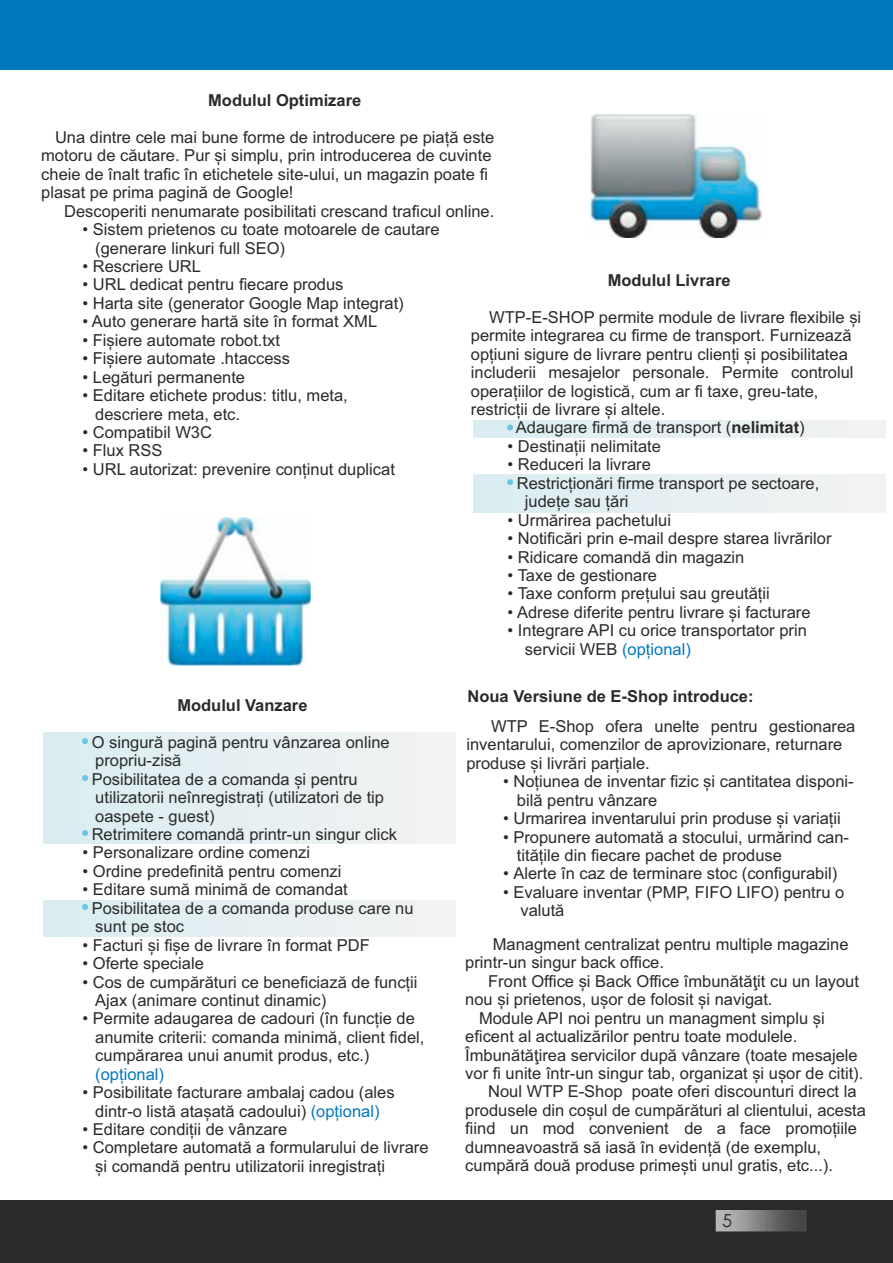
<style>
.page{position:relative;width:893px;height:1263px;background:#fff}
.page>*{position:absolute;margin:0;border:0;box-sizing:border-box;transform-origin:0 0}
.t1{font:18px "Century Gothic";color:#2a2a29}
.t2{font:16.5px/18.5px "Arial";color:#2a2a29}
.t3{font:700 16.5px "Arial";color:#2a2a29}
.t4{font:16.5px "Arial";color:#0078be}
.s1{font-weight:700}
.s2{color:#0078be}
</style>
<div class="page">
<div style="left:0;top:1200px;width:893px;height:63px;background:#2a2a29"></div>
<svg style="left:716px;top:1210px;width:91px;height:21px;background:#7d7d7d"></svg>
<div style="left:44px;top:900px;width:411px;height:36px;background:#e6eff2"></div>
<div style="left:44px;top:732px;width:411px;height:112px;background:#e6eff2"></div>
<div style="left:0;top:0;width:893px;height:70px;background:#0078be"></div>
<img style="left:590px;top:114px;width:172px;height:124px">
<img style="left:161px;top:518px;width:150px;height:147px">
<svg style="left:82px;top:738px;width:6px;height:6px"></svg>
<svg style="left:82px;top:775px;width:6px;height:6px"></svg>
<svg style="left:82px;top:830px;width:6px;height:6px"></svg>
<svg style="left:82px;top:904px;width:6px;height:6px"></svg>
<div style="left:474px;top:420px;width:411px;height:18px;background:#e6eff2"></div>
<div style="left:474px;top:475px;width:411px;height:37px;background:#e6eff2"></div>
<svg style="left:507px;top:424px;width:6px;height:6px"></svg>
<svg style="left:507px;top:479px;width:6px;height:6px"></svg>
<p class="t3" style="left:208px;top:94px;width:155px">Modulul Optimizare</p>
<p class="t2" style="left:41px;top:129px;width:455px;text-indent:14px">Una dintre cele mai bune forme de introducere pe piață este motoru de căutare. Pur și simplu, prin introducerea de cuvinte cheie de înalt trafic în etichetele site-ului, un magazin poate fi plasat pe prima pagină de Google!</p>
<p class="t2" style="left:64px;top:203px;width:432px">Descoperiti nenumarate posibilitati crescand traficul online.</p>
<p class="t2" style="left:95px;top:222px;width:346px;text-indent:-13px">• Sistem prietenos cu toate motoarele de cautare (generare linkuri full SEO)</p>
<p class="t2" style="left:83px;top:258px;width:120px">• Rescriere URL</p>
<p class="t2" style="left:83px;top:277px;width:263px">• URL dedicat pentru fiecare produs</p>
<p class="t2" style="left:83px;top:295px;width:323px">• Harta site (generator Google Map integrat)</p>
<p class="t2" style="left:83px;top:314px;width:296px">• Auto generare hartă site în format XML</p>
<p class="t2" style="left:83px;top:332px;width:199px">• Fișiere automate robot.txt</p>
<p class="t2" style="left:83px;top:351px;width:209px">• Fișiere automate .htaccess</p>
<p class="t2" style="left:83px;top:369px;width:164px">• Legături permanente</p>
<p class="t2" style="left:95px;top:388px;width:254px;text-indent:-13px">• Editare etichete produs: titlu, meta, descriere meta, etc.</p>
<p class="t2" style="left:83px;top:424px;width:131px">• Compatibil W3C</p>
<p class="t2" style="left:83px;top:443px;width:82px">• Flux RSS</p>
<p class="t2" style="left:83px;top:461px;width:314px">• URL autorizat: prevenire conținut duplicat</p>
<p class="t3" style="left:608px;top:274px;width:124px">Modulul Livrare</p>
<p class="t2" style="left:489px;top:309px;width:373px">WTP-E-SHOP permite module de livrare flexibile și</p>
<p class="t2" style="left:471px;top:328px;width:382px">permite integrarea cu firme de transport. Furnizează</p>
<p class="t2" style="left:471px;top:346px;width:378px">opțiuni sigure de livrare pentru clienți și posibilitatea</p>
<p class="t2" style="left:471px;top:365px;width:384px">includerii mesajelor personale. Permite controlul</p>
<p class="t2" style="left:471px;top:383px;width:349px">operațiilor de logistică, cum ar fi taxe, greu-tate,</p>
<p class="t2" style="left:471px;top:401px;width:196px">restricții de livrare și altele.</p>
<p class="t2" style="left:516px;top:420px;width:290px">Adaugare firmă de transport (<span class="s1">nelimitat</span>)</p>
<p class="t2" style="left:508px;top:438px;width:155px">• Destinații nelimitate</p>
<p class="t2" style="left:508px;top:457px;width:145px">• Reduceri la livrare</p>
<p class="t2" style="left:517px;top:475px;width:304px">Restricționări firme transport pe sectoare,</p>
<p class="t2" style="left:525px;top:494px;width:105px">județe sau țări</p>
<p class="t2" style="left:508px;top:512px;width:165px">• Urmărirea pachetului</p>
<p class="t2" style="left:508px;top:531px;width:325px">• Notificări prin e-mail despre starea livrărilor</p>
<p class="t2" style="left:508px;top:549px;width:238px">• Ridicare comandă din magazin</p>
<p class="t2" style="left:508px;top:567px;width:151px">• Taxe de gestionare</p>
<p class="t2" style="left:508px;top:586px;width:264px">• Taxe conform prețului sau greutății</p>
<p class="t2" style="left:508px;top:604px;width:304px">• Adrese diferite pentru livrare și facturare</p>
<p class="t2" style="left:525px;top:623px;width:283px;text-indent:-17px">• Integrare API cu orice transportator prin servicii WEB <span class="s2">(opțional)</span></p>
<p class="t3" style="left:177px;top:699px;width:132px">Modulul Vanzare</p>
<p class="t2" style="left:92px;top:734px;width:307px">O singură pagină pentru vânzarea online propriu-zisă<br>Posibilitatea de a comanda și pentru utilizatorii neînregistrați (utilizatori de tip oaspete - guest)<br>Retrimitere comandă printr-un singur click</p>
<p class="t2" style="left:83px;top:845px;width:229px">• Personalizare ordine comenzi</p>
<p class="t2" style="left:83px;top:863px;width:260px">• Ordine predefinită pentru comenzi</p>
<p class="t2" style="left:92px;top:882px;width:323px;text-indent:-9px">• Editare sumă minimă de comandat<br>Posibilitatea de a comanda produse care nu sunt pe stoc</p>
<p class="t2" style="left:83px;top:937px;width:289px">• Facturi și fișe de livrare în format PDF</p>
<p class="t2" style="left:83px;top:955px;width:123px">• Oferte speciale</p>
<p class="t2" style="left:95px;top:974px;width:324px;text-indent:-13px">• Cos de cumpărături ce beneficiază de funcții<br>Ajax (animare continut dinamic)</p>
<p class="t2" style="left:95px;top:1011px;width:331px;text-indent:-13px">• Permite adaugarea de cadouri (în funcție de anumite criterii: comanda minimă, client fidel, cumpărarea unui anumit produs, etc.)</p>
<p class="t4" style="left:95px;top:1068px;width:70px">(opțional)</p>
<p class="t2" style="left:83px;top:1084px;width:314px;text-align:center">• Posibilitate facturare ambalaj cadou (ales dintr-o listă atașată cadoului) <span class="s2">(opțional)</span></p>
<p class="t2" style="left:83px;top:1121px;width:206px">• Editare condiții de vânzare</p>
<p class="t2" style="left:95px;top:1140px;width:335px;text-indent:-13px">• Completare automată a formularului de livrare și comandă pentru utilizatorii inregistrați</p>
<p class="t3" style="left:468px;top:690px;width:288px">Noua Versiune de E-Shop introduce:</p>
<p class="t2" style="left:466px;top:718px;width:390px;text-indent:25px">WTP E-Shop ofera unelte pentru gestionarea inventarului, comenzilor de aprovizionare, returnare produse și livrări parțiale.</p>
<p class="t2" style="left:517px;top:774px;width:338px;text-indent:-14px">• Noțiunea de inventar fizic și cantitatea disponi&shy;bilă pentru vânzare</p>
<p class="t2" style="left:503px;top:810px;width:339px">• Urmarirea inventarului prin produse și variații</p>
<p class="t2" style="left:517px;top:829px;width:334px;text-indent:-14px">• Propunere automată a stocului, urmărind can&shy;titățile din fiecare pachet de produse</p>
<p class="t2" style="left:503px;top:866px;width:336px">• Alerte în caz de terminare stoc (configurabil)</p>
<p class="t2" style="left:520px;top:884px;width:325px;text-indent:-17px">• Evaluare inventar (PMP, FIFO LIFO) pentru o valută</p>
<p class="t2" style="left:465px;top:936px;width:385px;text-indent:28px">Managment centralizat pentru multiple magazine printr-un singur back office.</p>
<p class="t2" style="left:488px;top:973px;width:372px">Front Office și Back Office îmbunătăţit cu un layout</p>
<p class="t2" style="left:465px;top:992px;width:309px">nou și prietenos, ușor de folosit și navigat.</p>
<p class="t2" style="left:479px;top:1010px;width:347px">Module API noi pentru un managment simplu și</p>
<p class="t2" style="left:465px;top:1028px;width:333px">eficent al actualizărilor pentru toate modulele.</p>
<p class="t2" style="left:465px;top:1047px;width:394px">Îmbunătăţirea servicilor după vânzare (toate mesajele</p>
<p class="t2" style="left:465px;top:1065px;width:399px">vor fi unite într-un singur tab, organizat și ușor de citit).</p>
<p class="t2" style="left:488px;top:1084px;width:370px">Noul WTP E-Shop poate oferi discounturi direct la</p>
<p class="t2" style="left:465px;top:1102px;width:402px">produsele din coșul de cumpărături al clientului, acesta</p>
<p class="t2" style="left:465px;top:1121px;width:393px">fiind un mod convenient de a face promoțiile</p>
<p class="t2" style="left:465px;top:1139px;width:357px">dumneavoastră să iasă în evidență (de exemplu,</p>
<p class="t2" style="left:465px;top:1157px;width:369px">cumpără două produse primești unul gratis, etc...).</p>
<p class="t1" style="left:722px;top:1213px;width:11px">5</p>
</div>
